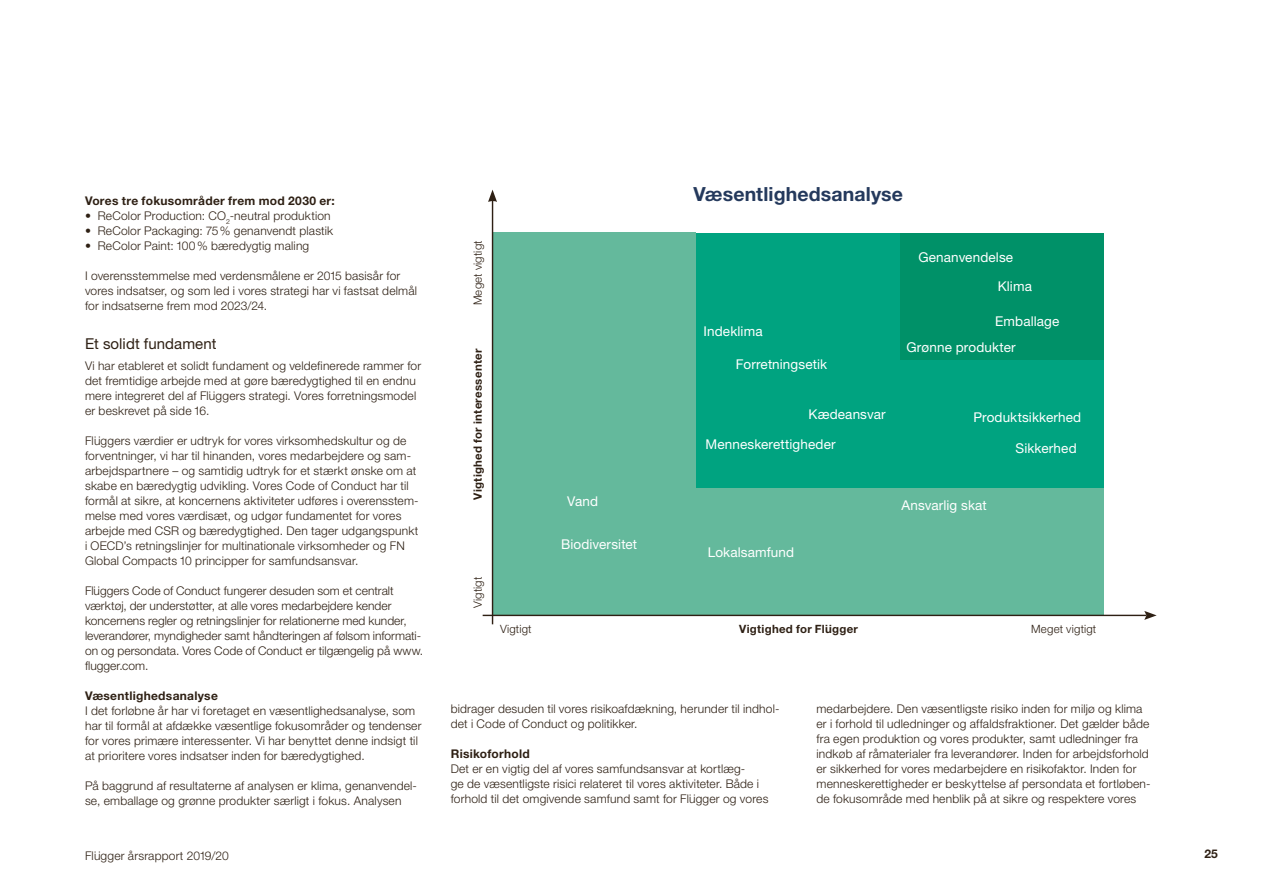
<style>
.page{position:relative;width:1263px;height:893px;background:#fff}
.page>*{position:absolute;margin:0;border:0;box-sizing:border-box;transform-origin:0 0}
.t1{font:700 19.5px "Flugger";letter-spacing:.005em;color:#24395c}
.t2{font:15px "Flugger Roman";letter-spacing:.005em;color:#2e2014}
.t3{font:13.5px "Flugger Roman";letter-spacing:.01em;color:#fff}
.t4{font:300 12px/15px "Flugger";letter-spacing:.015em;color:#2e2014}
.t5{font:700 12px "Flugger";letter-spacing:.02em;color:#2e2014}
.t6{font:700 11.4px "Flugger";letter-spacing:.025em;color:#2e2014}
.t7{font:300 11.4px "Flugger";letter-spacing:.02em;color:#2e2014}
</style>
<div class="page">
<div style="left:492px;top:233px;width:204px;height:255px;background:#64b99c"></div>
<div style="left:696px;top:233px;width:204px;height:127px;background:#00a380"></div>
<div style="left:492px;top:488px;width:612px;height:128px;background:#64b99c"></div>
<div style="left:900px;top:233px;width:204px;height:127px;background:#009168"></div>
<hr style="left:492px;top:200px;width:1px;height:424px;background:#2e2014">
<svg style="left:488px;top:190px;width:9px;height:12px"></svg>
<hr style="left:483px;top:615px;width:663px;height:1px;background:#2e2014">
<svg style="left:1144px;top:611px;width:13px;height:9px"></svg>
<div style="left:696px;top:360px;width:408px;height:128px;background:#00a380"></div>
<p class="t5" style="left:85px;top:193px;width:251px">Vores tre fokusområder frem mod 2030 er:</p>
<p class="t4" style="left:85px;top:208px;width:247px">• ReColor Production: CO<sub>2</sub>-neutral produktion</p>
<p class="t4" style="left:85px;top:223px;width:250px">• ReColor Packaging: 75% genanvendt plastik</p>
<p class="t4" style="left:85px;top:238px;width:226px">• ReColor Paint: 100% bæredygtig maling</p>
<p class="t4" style="left:85px;top:268px;width:333px">I overensstemmelse med verdensmålene er 2015 basisår for vores indsatser, og som led i vores strategi har vi fastsat delmål for indsatserne frem mod 2023/24.</p>
<p class="t2" style="left:85px;top:335px;width:133px">Et solidt fundament</p>
<p class="t4" style="left:85px;top:358px;width:338px">Vi har etableret et solidt fundament og veldefinerede rammer for det fremtidige arbejde med at gøre bæredygtighed til en endnu mere integreret del af Flüggers strategi. Vores forretningsmodel er beskrevet på side 16.</p>
<p class="t4" style="left:85px;top:433px;width:335px">Flüggers værdier er udtryk for vores virksomhedskultur og de forventninger, vi har til hinanden, vores medarbejdere og sam&shy;arbejdspartnere – og samtidig udtryk for et stærkt ønske om at skabe en bæredygtig udvikling. Vores Code of Conduct har til formål at sikre, at koncernens aktiviteter udføres i overensstem&shy;melse med vores værdisæt, og udgør fundamentet for vores arbejde med CSR og bæredygtighed. Den tager udgangspunkt i OECD’s retningslinjer for multinationale virksomheder og FN Global Compacts 10 principper for samfundsansvar.</p>
<p class="t4" style="left:85px;top:583px;width:340px">Flüggers Code of Conduct fungerer desuden som et centralt værktøj, der understøtter, at alle vores medarbejdere kender koncernens regler og retningslinjer for relationerne med kunder, leverandører, myndigheder samt håndteringen af følsom informati&shy;on og persondata. Vores Code of Conduct er tilgængelig på www. flugger.com.</p>
<p class="t5" style="left:85px;top:688px;width:134px">Væsentlighedsanalyse</p>
<p class="t4" style="left:85px;top:703px;width:338px">I det forløbne år har vi foretaget en væsentlighedsanalyse, som har til formål at afdække væsentlige fokusområder og tendenser for vores primære interessenter. Vi har benyttet denne indsigt til at prioritere vores indsatser inden for bæredygtighed.</p>
<p class="t4" style="left:85px;top:778px;width:333px">På baggrund af resultaterne af analysen er klima, genanvendel&shy;se, emballage og grønne produkter særligt i fokus. Analysen</p>
<p class="t7" style="left:471px;top:305px;width:67px;rotate:-90deg">Meget vigtigt</p>
<p class="t6" style="left:471px;top:500px;width:152px;rotate:-90deg">Vigtighed for interessenter</p>
<p class="t7" style="left:471px;top:608px;width:33px;rotate:-90deg">Vigtigt</p>
<h1 class="t1" style="left:693px;top:182px;width:211px">Væsentlighedsanalyse</h1>
<p class="t3" style="left:704px;top:323px;width:60px">Indeklima</p>
<p class="t3" style="left:918px;top:249px;width:96px">Genanvendelse</p>
<p class="t3" style="left:998px;top:279px;width:36px">Klima</p>
<p class="t3" style="left:995px;top:313px;width:66px">Emballage</p>
<p class="t3" style="left:567px;top:493px;width:32px">Vand</p>
<p class="t3" style="left:561px;top:536px;width:78px">Biodiversitet</p>
<p class="t3" style="left:736px;top:356px;width:93px">Forretningsetik</p>
<p class="t3" style="left:808px;top:406px;width:79px">Kædeansvar</p>
<p class="t3" style="left:705px;top:436px;width:132px">Menneskerettigheder</p>
<p class="t3" style="left:906px;top:339px;width:111px">Grønne produkter</p>
<p class="t3" style="left:973px;top:409px;width:109px">Produktsikkerhed</p>
<p class="t3" style="left:1015px;top:441px;width:63px">Sikkerhed</p>
<p class="t3" style="left:708px;top:544px;width:88px">Lokalsamfund</p>
<p class="t3" style="left:901px;top:498px;width:87px">Ansvarlig skat</p>
<p class="t7" style="left:500px;top:622px;width:33px">Vigtigt</p>
<p class="t6" style="left:739px;top:622px;width:120px">Vigtighed for Flügger</p>
<p class="t7" style="left:1031px;top:622px;width:67px">Meget vigtigt</p>
<p class="t4" style="left:451px;top:700px;width:330px">bidrager desuden til vores risikoafdækning, herunder til indhol&shy;det i Code of Conduct og politikker.</p>
<p class="t5" style="left:451px;top:746px;width:81px">Risikoforhold</p>
<p class="t4" style="left:451px;top:760px;width:319px">Det er en vigtig del af vores samfundsansvar at kortlæg-<br>ge de væsentligste risici relateret til vores aktiviteter. Både i forhold til det omgivende samfund samt for Flügger og vores</p>
<p class="t4" style="left:816px;top:700px;width:336px">medarbejdere. Den væsentligste risiko inden for miljø og klima er i forhold til udledninger og affaldsfraktioner. Det gælder både fra egen produktion og vores produkter, samt udledninger fra indkøb af råmaterialer fra leverandører. Inden for arbejdsforhold er sikkerhed for vores medarbejdere en risikofaktor. Inden for menneskerettigheder er beskyttelse af persondata et fortløben&shy;de fokusområde med henblik på at sikre og respektere vores</p>
<p class="t4" style="left:85px;top:848px;width:145px">Flügger årsrapport 2019/20</p>
<p class="t5" style="left:1204px;top:847px;width:15px">25</p>
</div>
